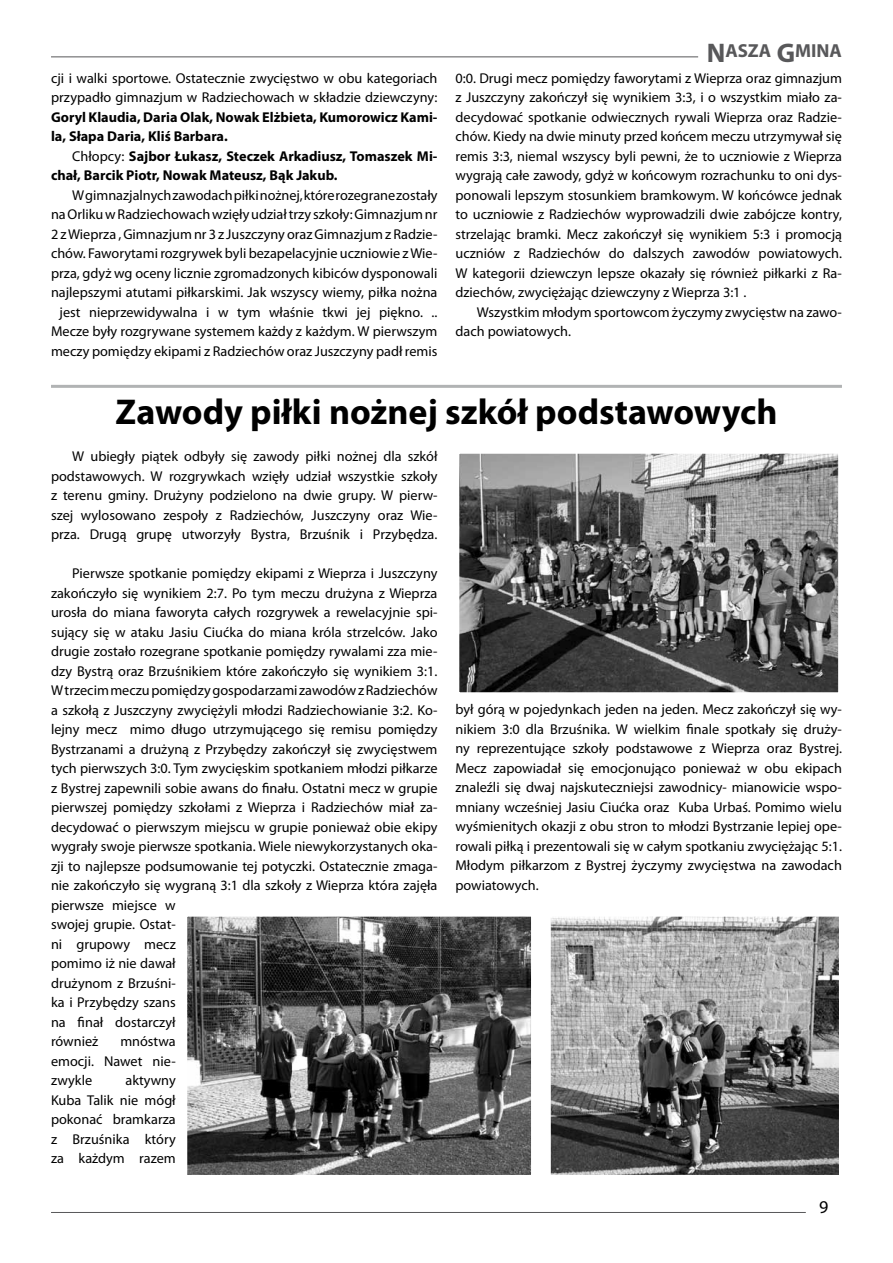
<style>
.page{position:relative;width:893px;height:1263px;background:#fff}
.page>*{position:absolute;margin:0;border:0;box-sizing:border-box;transform-origin:0 0}
.t1{font:700 36px "Myriad Pro";color:#000}
.t2{font:700 18.9px "Myriad Pro";color:#58585a}
.t3{font:18px "Myriad Pro";color:#000}
.t4{font:14.25px/19.5px "Myriad Pro";color:#000;text-align:justify}
.t5{font:700 14.25px/19.5px "Myriad Pro";color:#000}
.s1{font-weight:400}
.s2{font-size:27px}
</style>
<div class="page">
<hr style="left:51px;top:56px;width:647px;height:1px;background:#58585a">
<hr style="left:51px;top:1212px;width:755px;height:1px;background:#58585a">
<hr style="left:51px;top:385px;width:791px;height:3px;background:#b1b3b4">
<img style="left:460px;top:455px;width:377px;height:236px">
<div style="left:456px;top:451px;width:385px;height:244px;border:3px solid #fff"></div>
<img style="left:188px;top:918px;width:342px;height:256px">
<div style="left:184px;top:914px;width:350px;height:264px;border:3px solid #fff"></div>
<img style="left:552px;top:918px;width:286px;height:256px">
<div style="left:548px;top:914px;width:294px;height:264px;border:3px solid #fff"></div>
<p class="t4" style="left:51px;top:68px;width:388px">cji i walki sportowe. Ostatecznie zwycięstwo w obu kategoriach przypadło gimnazjum w Radziechowach w składzie dziewczyny:</p>
<p class="t5" style="left:51px;top:107px;width:388px">Goryl Klaudia, Daria Olak, Nowak Elżbieta, Kumorowicz Kami&shy;la, Słapa Daria, Kliś Barbara.</p>
<p class="t5" style="left:51px;top:146px;width:388px;text-indent:21px"><span class="s1">Chłopcy:</span> Sajbor Łukasz, Steczek Arkadiusz, Tomaszek Mi&shy;chał, Barcik Piotr, Nowak Mateusz, Bąk Jakub.</p>
<p class="t4" style="left:51px;top:185px;width:388px;text-align:right">W gimnazjalnych zawodach piłki nożnej, które rozegrane zostały<br>na Orliku w Radziechowach wzięły udział trzy szkoły: Gimnazjum nr 2 z Wieprza , Gimnazjum nr 3 z Juszczyny oraz Gimnazjum z Radzie&shy;chów. Faworytami rozgrywek byli bezapelacyjnie uczniowie z Wie&shy;prza, gdyż wg oceny licznie zgromadzonych kibiców dysponowali najlepszymi atutami piłkarskimi. Jak wszyscy wiemy, piłka nożna jest nieprzewidywalna i w tym właśnie tkwi jej piękno. ..<br>Mecze były rozgrywane systemem każdy z każdym. W pierwszym meczy pomiędzy ekipami z Radziechów oraz Juszczyny padł remis</p>
<h2 class="t2" style="left:707px;top:39px;width:137px"><span class="s2">N</span>ASZA <span class="s2">G</span>MINA</h2>
<p class="t4" style="left:455px;top:68px;width:388px">0:0. Drugi mecz pomiędzy faworytami z Wieprza oraz gimnazjum z Juszczyny zakończył się wynikiem 3:3, i o wszystkim miało za&shy;decydować spotkanie odwiecznych rywali Wieprza oraz Radzie&shy;chów. Kiedy na dwie minuty przed końcem meczu utrzymywał się remis 3:3, niemal wszyscy byli pewni, że to uczniowie z Wieprza wygrają całe zawody, gdyż w końcowym rozrachunku to oni dys&shy;ponowali lepszym stosunkiem bramkowym. W końcówce jednak to uczniowie z Radziechów wyprowadzili dwie zabójcze kontry, strzelając bramki. Mecz zakończył się wynikiem 5:3 i promocją uczniów z Radziechów do dalszych zawodów powiatowych.<br>W kategorii dziewczyn lepsze okazały się również piłkarki z Ra&shy;dziechów, zwyciężając dziewczyny z Wieprza 3:1 .</p>
<p class="t4" style="left:455px;top:302px;width:388px;text-indent:21px">Wszystkim młodym sportowcom życzymy zwycięstw na zawo&shy;dach powiatowych.</p>
<h1 class="t1" style="left:116px;top:389px;width:663px">Zawody piłki nożnej szkół podstawowych</h1>
<p class="t4" style="left:51px;top:447px;width:388px;text-indent:21px">W ubiegły piątek odbyły się zawody piłki nożnej dla szkół podstawowych. W rozgrywkach wzięły udział wszystkie szkoły z terenu gminy. Drużyny podzielono na dwie grupy. W pierw&shy;szej wylosowano zespoły z Radziechów, Juszczyny oraz Wie&shy;prza. Drugą grupę utworzyły Bystra, Brzuśnik i Przybędza.</p>
<p class="t4" style="left:51px;top:564px;width:388px;text-align:left;text-indent:21px">Pierwsze spotkanie pomiędzy ekipami z Wieprza i Juszczyny zakończyło się wynikiem 2:7. Po tym meczu drużyna z Wieprza urosła do miana faworyta całych rozgrywek a rewelacyjnie spi&shy;sujący się w ataku Jasiu Ciućka do miana króla strzelców. Jako drugie zostało rozegrane spotkanie pomiędzy rywalami zza mie&shy;dzy Bystrą oraz Brzuśnikiem które zakończyło się wynikiem 3:1.<br>W trzecim meczu pomiędzy gospodarzami zawodów z Radziechów a szkołą z Juszczyny zwyciężyli młodzi Radziechowianie 3:2. Ko&shy;lejny mecz mimo długo utrzymującego się remisu pomiędzy Bystrzanami a drużyną z Przybędzy zakończył się zwycięstwem tych pierwszych 3:0. Tym zwycięskim spotkaniem młodzi piłkarze z Bystrej zapewnili sobie awans do finału. Ostatni mecz w grupie pierwszej pomiędzy szkołami z Wieprza i Radziechów miał za&shy;decydować o pierwszym miejscu w grupie ponieważ obie ekipy wygrały swoje pierwsze spotkania. Wiele niewykorzystanych oka&shy;zji to najlepsze podsumowanie tej potyczki. Ostatecznie zmaga&shy;nie zakończyło się wygraną 3:1 dla szkoły z Wieprza która zajęła pierwsze miejsce w<br>swojej grupie. Ostat-<br>ni grupowy mecz<br>pomimo iż nie dawał<br>drużynom z Brzuśni-<br>ka i Przybędzy szans<br>na finał dostarczył<br>również</p>
<p class="t4" style="left:455px;top:699px;width:388px">był górą w pojedynkach jeden na jeden. Mecz zakończył się wy&shy;nikiem 3:0 dla Brzuśnika. W wielkim finale spotkały się druży&shy;ny reprezentujące szkoły podstawowe z Wieprza oraz Bystrej.<br>Mecz zapowiadał się emocjonująco ponieważ w obu ekipach znaleźli się dwaj najskuteczniejsi zawodnicy- mianowicie wspo&shy;mniany wcześniej Jasiu Ciućka oraz Kuba Urbaś. Pomimo wielu wyśmienitych okazji z obu stron to młodzi Bystrzanie lepiej ope&shy;rowali piłką i prezentowali się w całym spotkaniu zwyciężając 5:1.<br>Młodym piłkarzom z Bystrej życzymy zwycięstwa na zawodach powiatowych.</p>
<p class="t4" style="left:51px;top:1031px;width:126px;text-indent:69px">mnóstwa emocji. Nawet nie&shy;zwykle</p>
<p class="t4" style="left:51px;top:1070px;width:126px;text-indent:75px">aktywny Kuba Talik nie mógł pokonać bramkarza z Brzuśnika który za każdym razem</p>
<p class="t3" style="left:819px;top:1196px;width:11px">9</p>
</div>
